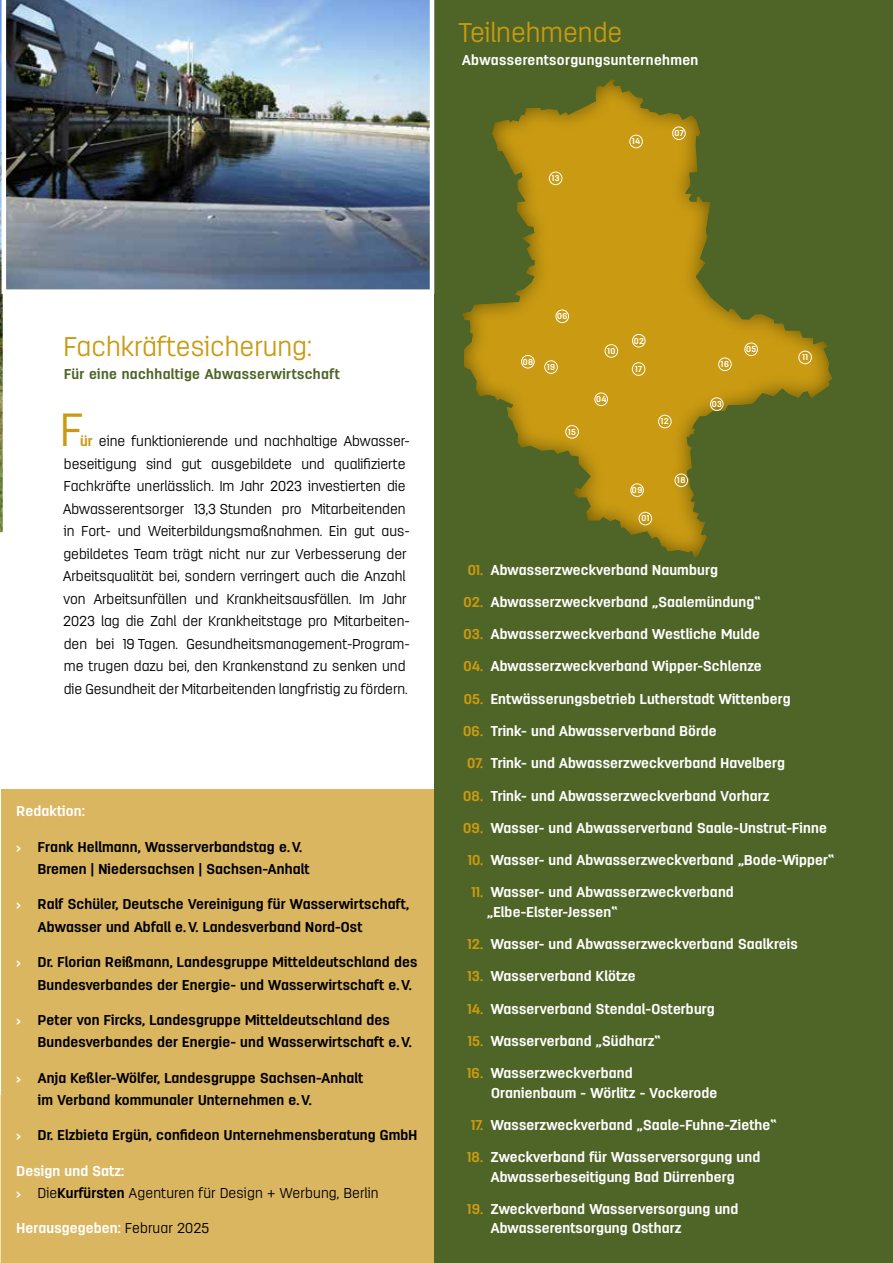
<style>
.page{position:relative;width:893px;height:1263px;background:#fff}
.page>*{position:absolute;margin:0;border:0;box-sizing:border-box;transform-origin:0 0}
.t1{font:300 46.35px "Antartida";color:#ca9a12}
.t2{font:300 27px "Antartida";color:#ca9a12}
.t3{font:700 14.25px/19.5px "Antartida";letter-spacing:.01em;color:#fff}
.t4{font:300 14.25px/22.5px "Antartida";color:#000}
.t5{font:700 14.25px/22.5px "Antartida";letter-spacing:.01em;color:#000}
.t6{font:700 14.25px "Antartida";letter-spacing:.025em;color:#4f6527}
.t7{font:700 8.55px "Antartida";letter-spacing:.06em;color:#fff}
.s1{font-weight:700;color:#ca9a12}
.s2{font-size:12px;color:#fff}
.s3{font-weight:700;color:#fff}
.s4{font-weight:700;font-size:12px;color:#fff}
.s5{font-weight:700}
.s6{font-weight:300;color:#000}
.s7{color:#ca9a12}
</style>
<div class="page">
<hr style="left:0;top:1095px;width:2px;height:168px;background:#f0e0be">
<div style="left:434px;top:0;width:459px;height:1263px;background:#4f6527"></div>
<svg style="left:0;top:296px;width:3px;height:237px"></svg>
<img style="left:0;top:0;width:435px;height:296px">
<div style="left:2px;top:789px;width:432px;height:474px;background:#dbb661"></div>
<div style="left:461px;top:79px;width:372px;height:478px;background:#4f6527;opacity:.75"></div>
<div style="left:629px;top:135px;width:14px;height:13px;border:1px solid #fff;border-radius:50%"></div>
<div style="left:565px;top:425px;width:14px;height:14px;border:1px solid #fff;border-radius:50%"></div>
<div style="left:605px;top:344px;width:13px;height:14px;border:1px solid #fff;border-radius:50%"></div>
<div style="left:674px;top:473px;width:14px;height:14px;border:1px solid #fff;border-radius:50%"></div>
<div style="left:710px;top:397px;width:13px;height:14px;border:1px solid #fff;border-radius:50%"></div>
<div style="left:658px;top:415px;width:14px;height:13px;border:1px solid #fff;border-radius:50%"></div>
<div style="left:521px;top:355px;width:14px;height:13px;border:1px solid #fff;border-radius:50%"></div>
<div style="left:639px;top:512px;width:13px;height:13px;border:1px solid #fff;border-radius:50%"></div>
<div style="left:630px;top:483px;width:14px;height:14px;border:1px solid #fff;border-radius:50%"></div>
<div style="left:632px;top:362px;width:13px;height:14px;border:1px solid #fff;border-radius:50%"></div>
<div style="left:744px;top:343px;width:14px;height:13px;border:1px solid #fff;border-radius:50%"></div>
<div style="left:798px;top:351px;width:14px;height:13px;border:1px solid #fff;border-radius:50%"></div>
<div style="left:549px;top:172px;width:13px;height:13px;border:1px solid #fff;border-radius:50%"></div>
<div style="left:594px;top:392px;width:14px;height:14px;border:1px solid #fff;border-radius:50%"></div>
<div style="left:718px;top:357px;width:14px;height:14px;border:1px solid #fff;border-radius:50%"></div>
<div style="left:544px;top:360px;width:14px;height:14px;border:1px solid #fff;border-radius:50%"></div>
<div style="left:632px;top:334px;width:13px;height:13px;border:1px solid #fff;border-radius:50%"></div>
<div style="left:555px;top:310px;width:14px;height:13px;border:1px solid #fff;border-radius:50%"></div>
<div style="left:672px;top:126px;width:14px;height:14px;border:1px solid #fff;border-radius:50%"></div>
<div style="left:608px;top:282px;width:12px;height:12px;background:#ca9a12;border-radius:50%"></div>
<div style="left:607px;top:281px;width:14px;height:14px;border:1px solid #fff;border-radius:50%"></div>
<h2 class="t2" style="left:459px;top:18px;width:165px">Teilnehmende</h2>
<p class="t3" style="left:462px;top:50px;width:238px">Abwasserentsorgungsunternehmen</p>
<p class="t7" style="left:552px;top:173px;width:9px">13</p>
<p class="t7" style="left:632px;top:136px;width:9px">14</p>
<p class="t7" style="left:674px;top:128px;width:11px">07</p>
<h2 class="t2" style="left:64px;top:332px;width:250px">Fachkräftesicherung:</h2>
<p class="t6" style="left:64px;top:366px;width:277px">Für eine nachhaltige Abwasserwirtschaft</p>
<h1 class="t1" style="left:61px;top:404px;width:24px">F</h1>
<p class="t4" style="left:63px;top:430px;width:348px;text-indent:17px"><span class="s1">ür</span> eine funktionierende und nachhaltige Abwasser&shy;beseitigung sind gut ausgebildete und qualifizierte Fachkräfte unerlässlich. Im Jahr 2023 investierten die Abwasserentsorger 13,3 Stunden pro Mitarbeitenden in Fort- und Weiterbildungsmaßnahmen. Ein gut aus&shy;gebildetes Team trägt nicht nur zur Verbesserung der Arbeitsqualität bei, sondern verringert auch die Anzahl von Arbeitsunfällen und Krankheitsausfällen. Im Jahr 2023 lag die Zahl der Krankheitstage pro Mitarbeiten&shy;den bei 19 Tagen. Gesundheitsmanagement-Program&shy;me trugen dazu bei, den Krankenstand zu senken und die Gesundheit der Mitarbeitenden langfristig zu fördern.</p>
<p class="t3" style="left:17px;top:802px;width:70px">Redaktion:</p>
<p class="t5" style="left:38px;top:835px;width:273px;text-indent:-21px"><span class="s2">&gt;</span> Frank Hellmann, Wasserverbandstag e.V.<br>Bremen | Niedersachsen | Sachsen-Anhalt</p>
<p class="t5" style="left:38px;top:893px;width:373px;text-indent:-21px"><span class="s2">&gt;</span> Ralf Schüler, Deutsche Vereinigung für Wasserwirtschaft,<br>Abwasser und Abfall e.V. Landesverband Nord-Ost</p>
<p class="t5" style="left:38px;top:951px;width:381px;text-indent:-21px"><span class="s2">&gt;</span> Dr. Florian Reißmann, Landesgruppe Mitteldeutschland des<br>Bundesverbandes der Energie- und Wasserwirtschaft e.V.</p>
<p class="t5" style="left:38px;top:1009px;width:375px;text-indent:-21px"><span class="s2">&gt;</span> Peter von Fircks, Landesgruppe Mitteldeutschland des<br>Bundesverbandes der Energie- und Wasserwirtschaft e.V.</p>
<p class="t5" style="left:38px;top:1066px;width:327px;text-indent:-21px"><span class="s2">&gt;</span> Anja Keßler-Wölfer, Landesgruppe Sachsen-Anhalt im Verband kommunaler Unternehmen e.V.</p>
<p class="t5" style="left:17px;top:1124px;width:402px"><span class="s2">&gt;</span> Dr. Elzbieta Ergün, confideon Unternehmensberatung GmbH</p>
<p class="t4" style="left:17px;top:1159px;width:363px"><span class="s3">Design und Satz:<br></span><span class="s4">&gt;</span> Die<span class="s5">Kurfürsten</span> Agenturen für Design + Werbung, Berlin</p>
<p class="t3" style="left:17px;top:1219px;width:194px">Herausgegeben: <span class="s6">Februar 2025</span></p>
<p class="t7" style="left:557px;top:311px;width:12px">06</p>
<p class="t7" style="left:523px;top:357px;width:12px">08</p>
<p class="t7" style="left:547px;top:362px;width:10px">19</p>
<p class="t7" style="left:568px;top:427px;width:9px">15</p>
<p class="t7" style="left:607px;top:346px;width:9px">10</p>
<p class="t7" style="left:596px;top:394px;width:12px">04</p>
<p class="t7" style="left:634px;top:336px;width:12px">02</p>
<p class="t7" style="left:635px;top:364px;width:8px">17</p>
<p class="t7" style="left:661px;top:417px;width:9px">12</p>
<p class="t7" style="left:632px;top:485px;width:12px">09</p>
<p class="t7" style="left:641px;top:514px;width:9px">01</p>
<p class="t7" style="left:677px;top:475px;width:10px">18</p>
<p class="t7" style="left:721px;top:359px;width:10px">16</p>
<p class="t7" style="left:712px;top:399px;width:12px">03</p>
<p class="t7" style="left:746px;top:344px;width:12px">05</p>
<p class="t7" style="left:802px;top:352px;width:7px">11</p>
<p class="t3" style="left:468px;top:560px;width:252px"><span class="s7">01.</span> Abwasserzweckverband Naumburg</p>
<p class="t3" style="left:463px;top:592px;width:298px"><span class="s7">02.</span> Abwasserzweckverband „Saalemündung“</p>
<p class="t3" style="left:463px;top:625px;width:298px"><span class="s7">03.</span> Abwasserzweckverband Westliche Mulde</p>
<p class="t3" style="left:463px;top:657px;width:300px"><span class="s7">04.</span> Abwasserzweckverband Wipper-Schlenze</p>
<p class="t3" style="left:464px;top:689px;width:329px"><span class="s7">05.</span> Entwässerungsbetrieb Lutherstadt Wittenberg</p>
<p class="t3" style="left:463px;top:721px;width:255px"><span class="s7">06.</span> Trink- und Abwasserverband Börde</p>
<p class="t3" style="left:467px;top:754px;width:319px"><span class="s7">07.</span> Trink- und Abwasserzweckverband Havelberg</p>
<p class="t3" style="left:463px;top:786px;width:308px"><span class="s7">08.</span> Trink- und Abwasserzweckverband Vorharz</p>
<p class="t3" style="left:463px;top:818px;width:365px"><span class="s7">09.</span> Wasser- und Abwasserverband Saale-Unstrut-Finne</p>
<p class="t3" style="left:468px;top:850px;width:368px"><span class="s7">10.</span> Wasser- und Abwasserzweckverband „Bode-Wipper“</p>
<p class="t3" style="left:487px;top:883px;width:248px;text-indent:-16px"><span class="s7">11.</span> Wasser- und Abwasserzweckverband „Elbe-Elster-Jessen“</p>
<p class="t3" style="left:467px;top:934px;width:332px"><span class="s7">12.</span> Wasser- und Abwasserzweckverband Saalkreis</p>
<p class="t3" style="left:467px;top:967px;width:170px"><span class="s7">13.</span> Wasserverband Klötze</p>
<p class="t3" style="left:467px;top:999px;width:249px"><span class="s7">14.</span> Wasserverband Stendal-Osterburg</p>
<p class="t3" style="left:468px;top:1031px;width:194px"><span class="s7">15.</span> Wasserverband „Südharz“</p>
<p class="t3" style="left:491px;top:1064px;width:227px;text-indent:-24px"><span class="s7">16.</span> Wasserzweckverband<br>Oranienbaum - Wörlitz - Vockerode</p>
<p class="t3" style="left:471px;top:1115px;width:307px"><span class="s7">17.</span> Wasserzweckverband „Saale-Fuhne-Ziethe“</p>
<p class="t3" style="left:467px;top:1148px;width:295px;text-align:center"><span class="s7">18.</span> Zweckverband für Wasserversorgung und<br>Abwasserbeseitigung Bad Dürrenberg</p>
<p class="t3" style="left:491px;top:1199px;width:249px;text-indent:-23px"><span class="s7">19.</span> Zweckverband Wasserversorgung und<br>Abwasserentsorgung Ostharz</p>
</div>
